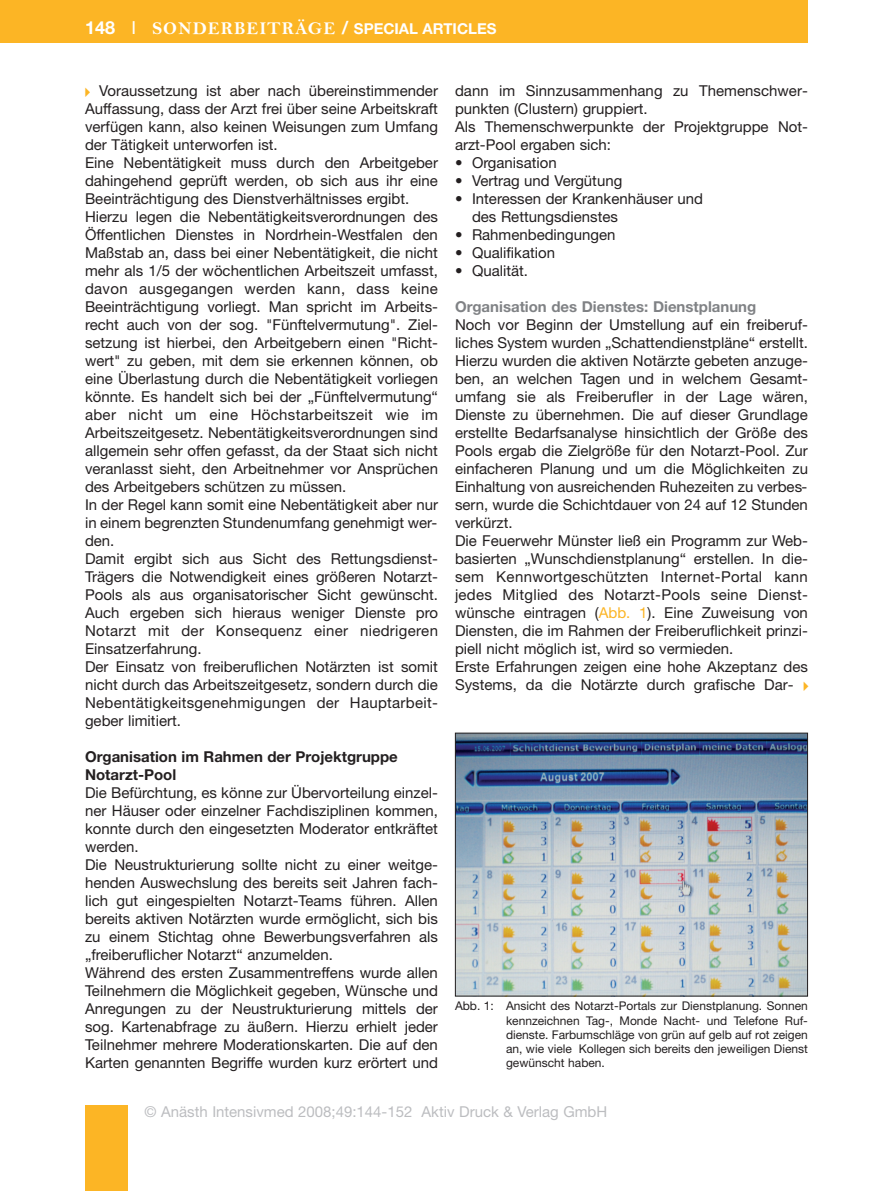
<style>
.page{position:relative;width:893px;height:1191px;background:#fff}
.page>*{position:absolute;margin:0;border:0;box-sizing:border-box;transform-origin:0 0}
.t1{font:15px/18px "Helvetica Neue";color:#231f20}
.t2{font:15px "Helvetica Neue";color:#bcbdc0}
.t3{font:700 15px/18px "Helvetica Neue";color:#231f20}
.t4{font:700 15px "Helvetica Neue";color:#808285}
.t5{font:700 15px "Helvetica Neue";color:#fff}
.t6{font:12px/14.2px "Helvetica Neue";color:#231f20;text-align:justify}
.s1{font-size:18px}
.s2{font-weight:400;font-size:18px}
.s3{font-family:"Bell MT Bold";font-weight:400;font-size:18px}
.s4{color:#fcb525}
</style>
<div class="page">
<div style="left:0;top:0;width:808px;height:43px;background:#fcb525"></div>
<div style="left:85px;top:1106px;width:43px;height:85px;background:#fcb525"></div>
<img style="left:457px;top:734px;width:349px;height:260px">
<div style="left:455px;top:732px;width:353px;height:264px;border:1px solid #231f20"></div>
<p class="t5" style="left:85px;top:23px;width:413px"><span class="s1">148</span> <span class="s2">I</span> <span class="s3">SONDERBEITRÄGE</span> <span class="s1">/</span> SPECIAL ARTICLES</p>
<p class="t1" style="left:85px;top:83px;width:354px;text-indent:14px">Voraussetzung ist aber nach übereinstimmender Auffassung, dass der Arzt frei über seine Arbeitskraft verfügen kann, also keinen Weisungen zum Umfang der Tätigkeit unterworfen ist.<br>Eine Nebentätigkeit muss durch den Arbeitgeber dahingehend geprüft werden, ob sich aus ihr eine Beeinträchtigung des Dienstverhältnisses ergibt.<br>Hierzu legen die Nebentätigkeitsverordnungen des Öffentlichen Dienstes in Nordrhein-Westfalen den Maßstab an, dass bei einer Nebentätigkeit, die nicht mehr als 1/5 der wöchentlichen Arbeitszeit umfasst, davon ausgegangen werden kann, dass keine Beeinträchtigung vorliegt. Man spricht im Arbeits - recht auch von der sog. "Fünftelvermutung". Ziel - setzung ist hierbei, den Arbeitgebern einen "Richt - wert" zu geben, mit dem sie erkennen können, ob eine Überlastung durch die Nebentätigkeit vorliegen könnte. Es handelt sich bei der „Fünftelvermutung“ aber nicht um eine Höchstarbeitszeit wie im Arbeitszeitgesetz. Nebentätigkeitsverordnungen sind allgemein sehr offen gefasst, da der Staat sich nicht veranlasst sieht, den Arbeitnehmer vor An sprüchen des Arbeitgebers schützen zu müssen.<br>In der Regel kann somit eine Nebentätigkeit aber nur in einem begrenzten Stundenumfang genehmigt wer&shy;den.<br>Damit ergibt sich aus Sicht des Rettungsdienst-Trägers die Notwendigkeit eines größeren Notarzt-Pools als aus organisatorischer Sicht gewünscht.<br>Auch ergeben sich hieraus weniger Dienste pro Notarzt mit der Konsequenz einer niedrigeren Einsatzerfahrung.<br>Der Einsatz von freiberuflichen Notärzten ist somit nicht durch das Arbeitszeitgesetz, sondern durch die Nebentätigkeitsgenehmigungen der Hauptarbeit - geber limitiert.</p>
<p class="t3" style="left:85px;top:749px;width:314px">Organisation im Rahmen der Projektgruppe<br>Notarzt-Pool</p>
<p class="t1" style="left:85px;top:785px;width:354px">Die Befürchtung, es könne zur Übervorteilung einzel&shy;ner Häuser oder einzelner Fachdisziplinen kommen, konnte durch den eingesetzten Moderator entkräftet werden.<br>Die Neustrukturierung sollte nicht zu einer weitge&shy;henden Auswechslung des bereits seit Jahren fach&shy;lich gut eingespielten Notarzt-Teams führen. Allen bereits aktiven Notärzten wurde ermöglicht, sich bis zu einem Stichtag ohne Bewerbungsverfahren als „freiberuflicher Notarzt“ anzumelden.<br>Während des ersten Zusammentreffens wurde allen Teilnehmern die Möglichkeit gegeben, Wünsche und Anregungen zu der Neustrukturierung mittels der sog. Kartenabfrage zu äußern. Hierzu erhielt jeder Teilnehmer mehrere Moderationskarten. Die auf den Karten genannten Begriffe wurden kurz erörtert und</p>
<p class="t1" style="left:455px;top:83px;width:354px">dann im Sinnzusammenhang zu Themen schwer - punkten (Clustern) gruppiert.<br>Als Themenschwerpunkte der Projektgruppe Not - arzt-Pool ergaben sich:</p>
<p class="t1" style="left:455px;top:155px;width:103px">• Organisation</p>
<p class="t1" style="left:455px;top:173px;width:169px">• Vertrag und Vergütung</p>
<p class="t1" style="left:472px;top:191px;width:233px;text-indent:-17px">• Interessen der Krankenhäuser und des Rettungs dienstes</p>
<p class="t1" style="left:455px;top:227px;width:162px">• Rahmenbedingungen</p>
<p class="t1" style="left:455px;top:245px;width:102px">• Qualifikation</p>
<p class="t1" style="left:455px;top:263px;width:75px">• Qualität.</p>
<p class="t4" style="left:455px;top:301px;width:303px">Organisation des Dienstes: Dienstplanung</p>
<p class="t1" style="left:455px;top:317px;width:354px">Noch vor Beginn der Umstellung auf ein freiberuf - liches System wurden „Schattendienstpläne“ erstellt.<br>Hierzu wurden die aktiven Notärzte gebeten anzuge&shy;ben, an welchen Tagen und in welchem Gesamt - umfang sie als Freiberufler in der Lage wären, Dienste zu übernehmen. Die auf dieser Grundlage erstellte Bedarfsanalyse hinsichtlich der Größe des Pools ergab die Zielgröße für den Notarzt-Pool. Zur einfacheren Planung und um die Möglichkeiten zu Einhaltung von ausreichenden Ruhezeiten zu verbes&shy;sern, wurde die Schichtdauer von 24 auf 12 Stunden verkürzt.<br>Die Feuerwehr Münster ließ ein Programm zur Web&shy;basierten „Wunschdienstplanung“ erstellen. In die&shy;sem Kennwortgeschützten Internet-Portal kann jedes Mitglied des Notarzt-Pools seine Dienst - wünsche eintragen (<span class="s4">Abb. 1</span>). Eine Zuweisung von Diensten, die im Rahmen der Freiberuflichkeit prinzi&shy;piell nicht möglich ist, wird so vermieden.<br>Erste Erfahrungen zeigen eine hohe Akzeptanz des Systems, da die Notärzte durch grafische Dar -</p>
<p class="t6" style="left:506px;top:1000px;width:303px;text-indent:-51px">Abb. 1: Ansicht des Notarzt-Portals zur Dienstplanung. Sonnen kennzeichnen Tag-, Monde Nacht- und Telefone Ruf - dienste. Farbumschläge von grün auf gelb auf rot zeigen an, wie viele Kollegen sich bereits den jeweiligen Dienst gewünscht haben.</p>
<p class="t2" style="left:145px;top:1106px;width:464px">© Anästh Intensivmed 2008;49:144-152 Aktiv Druck &amp; Verlag GmbH</p>
</div>
